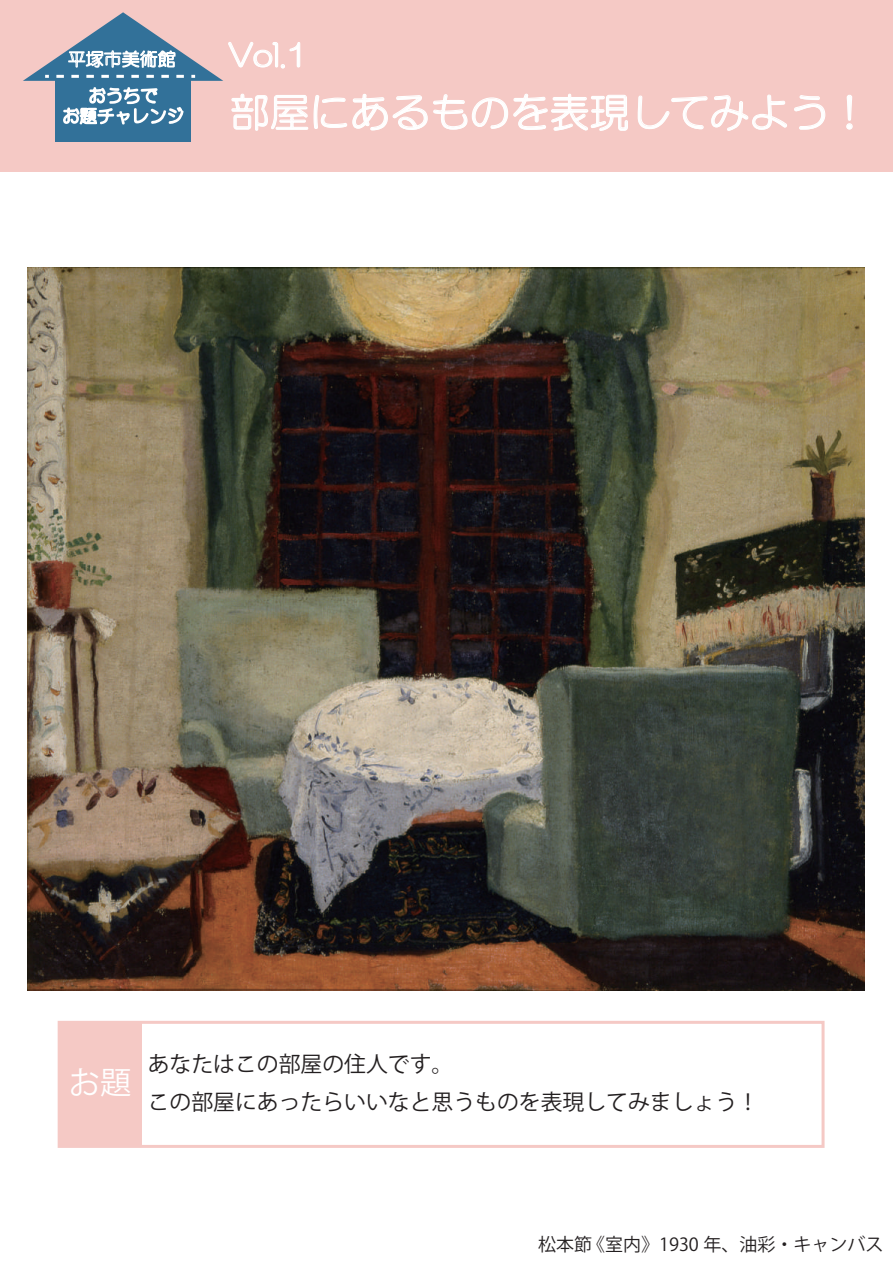
<style>
.page{position:relative;width:893px;height:1263px;background:#fff}
.page>*{position:absolute;margin:0;border:0;box-sizing:border-box;transform-origin:0 0}
.t1{font:40.05px "HG Maru Gothic MPRO";color:#fff}
.t2{font:31.35px "Koz Go Pro Regular 90 ms RKSJ H";color:#fff}
.t3{font:30.45px "HG Maru Gothic MPRO";color:#fff}
.t4{font:21.9px/38.2px "Koz Go Pro Regular 90 ms RKSJ H";color:#231f20}
.t5{font:18px "Koz Go Pro Regular 90 ms RKSJ H";color:#231f20}
</style>
<div class="page">
<img style="left:27px;top:268px;width:838px;height:722px">
<div style="left:58px;top:1021px;width:766px;height:127px;border:3px solid #f5c9c5"></div>
<div style="left:59px;top:1021px;width:83px;height:125px;background:#f5c9c5"></div>
<div style="left:0;top:0;width:892px;height:172px;background:#f5c9c5"></div>
<div style="left:55px;top:60px;width:135px;height:82px;background:#327199"></div>
<svg style="left:23px;top:12px;width:605px;height:119px"></svg>
<svg style="left:637px;top:95px;width:150px;height:36px"></svg>
<svg style="left:794px;top:95px;width:32px;height:35px"></svg>
<svg style="left:846px;top:94px;width:7px;height:36px"></svg>
<h3 class="t3" style="left:228px;top:39px;width:82px">Vol.1</h3>
<h1 class="t1" style="left:230px;top:92px;width:641px">部屋にあるものを表現してみよう！</h1>
<h2 class="t2" style="left:69px;top:1065px;width:64px">お題</h2>
<p class="t4" style="left:148px;top:1045px;width:613px">あなたはこの部屋の住人です。<br>この部屋にあったらいいなと思うものを表現してみましょう！</p>
<p class="t5" style="left:538px;top:1234px;width:347px">松本節 《室内》1930 年、油彩・キャンバス</p>
</div>
